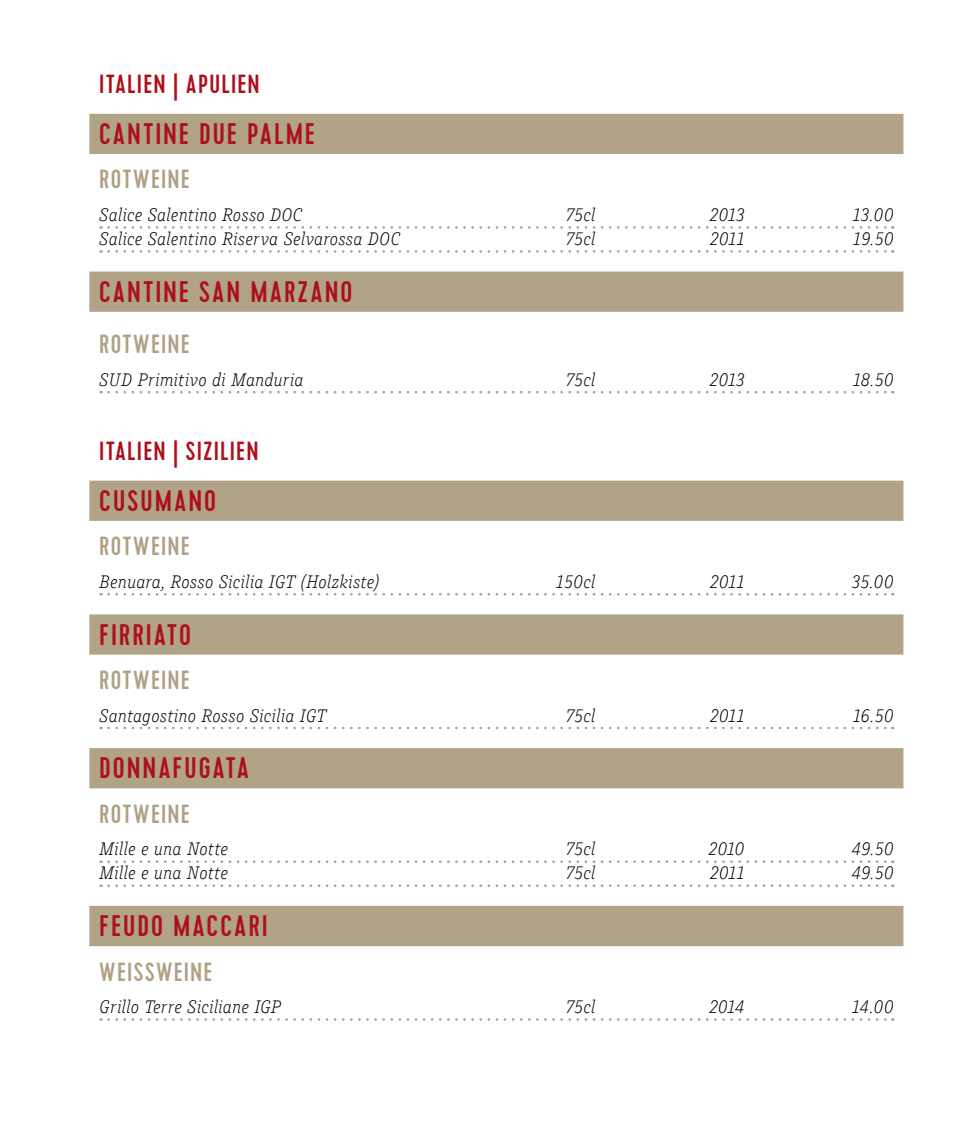
<style>
.page{position:relative;width:968px;height:1141px;background:#fff}
.page>*{position:absolute;margin:0;border:0;box-sizing:border-box;transform-origin:0 0}
.t1{font:500 29.75px "Cervo";letter-spacing:.07em;color:#ad0f1b}
.t2{font:500 26.25px "Cervo";letter-spacing:.05em;color:#afa185}
.t3{font:500 26.25px "Cervo";letter-spacing:.05em;color:#ad0f1b}
.t4{font:italic 300 17.5px "Muriza";letter-spacing:.005em;color:#000}
</style>
<div class="page">
<div style="left:89px;top:114px;width:814px;height:40px;background:#b1a387"></div>
<svg style="left:108px;top:226px;width:785px;height:3px"></svg>
<svg style="left:108px;top:250px;width:785px;height:3px"></svg>
<div style="left:89px;top:272px;width:814px;height:40px;background:#b1a387"></div>
<svg style="left:108px;top:391px;width:785px;height:2px"></svg>
<div style="left:89px;top:481px;width:814px;height:40px;background:#b1a387"></div>
<svg style="left:108px;top:593px;width:785px;height:3px"></svg>
<div style="left:89px;top:614px;width:814px;height:41px;background:#b1a387"></div>
<svg style="left:108px;top:727px;width:785px;height:2px"></svg>
<div style="left:89px;top:748px;width:814px;height:40px;background:#b1a387"></div>
<svg style="left:108px;top:860px;width:785px;height:3px"></svg>
<svg style="left:108px;top:884px;width:785px;height:3px"></svg>
<div style="left:89px;top:906px;width:814px;height:40px;background:#b1a387"></div>
<svg style="left:108px;top:1018px;width:785px;height:3px"></svg>
<h2 class="t3" style="left:99px;top:68px;width:162px">ITALIEN | APULIEN</h2>
<h1 class="t1" style="left:99px;top:116px;width:217px">CANTINE DUE PALME</h1>
<h2 class="t2" style="left:99px;top:164px;width:92px">ROTWEINE</h2>
<p class="t4" style="left:99px;top:204px;width:204px">Salice Salentino Rosso DOC</p>
<p class="t4" style="left:565px;top:204px;width:31px">75cl</p>
<p class="t4" style="left:709px;top:204px;width:36px">2013</p>
<p class="t4" style="left:852px;top:204px;width:42px">13.00</p>
<p class="t4" style="left:99px;top:228px;width:302px">Salice Salentino Riserva Selvarossa DOC</p>
<p class="t4" style="left:565px;top:228px;width:31px">75cl</p>
<p class="t4" style="left:710px;top:228px;width:36px">2011</p>
<p class="t4" style="left:853px;top:228px;width:42px">19.50</p>
<h1 class="t1" style="left:99px;top:274px;width:254px">CANTINE SAN MARZANO</h1>
<h2 class="t2" style="left:99px;top:329px;width:92px">ROTWEINE</h2>
<p class="t4" style="left:99px;top:369px;width:206px">SUD Primitivo di Manduria</p>
<p class="t4" style="left:565px;top:369px;width:31px">75cl</p>
<p class="t4" style="left:709px;top:369px;width:36px">2013</p>
<p class="t4" style="left:853px;top:369px;width:42px">18.50</p>
<h2 class="t3" style="left:99px;top:435px;width:161px">ITALIEN | SIZILIEN</h2>
<h1 class="t1" style="left:99px;top:483px;width:118px">CUSUMANO</h1>
<h2 class="t2" style="left:99px;top:531px;width:92px">ROTWEINE</h2>
<p class="t4" style="left:99px;top:571px;width:281px">Benuara, Rosso Sicilia IGT (Holzkiste)</p>
<p class="t4" style="left:556px;top:571px;width:41px">150cl</p>
<p class="t4" style="left:710px;top:571px;width:36px">2011</p>
<p class="t4" style="left:851px;top:571px;width:43px">35.00</p>
<h1 class="t1" style="left:99px;top:617px;width:93px">FIRRIATO</h1>
<h2 class="t2" style="left:99px;top:665px;width:92px">ROTWEINE</h2>
<p class="t4" style="left:99px;top:704px;width:228px">Santagostino Rosso Sicilia IGT</p>
<p class="t4" style="left:565px;top:704px;width:31px">75cl</p>
<p class="t4" style="left:710px;top:704px;width:36px">2011</p>
<p class="t4" style="left:853px;top:704px;width:42px">16.50</p>
<h1 class="t1" style="left:99px;top:751px;width:151px">DONNAFUGATA</h1>
<h2 class="t2" style="left:99px;top:798px;width:92px">ROTWEINE</h2>
<p class="t4" style="left:99px;top:838px;width:130px">Mille e una Notte</p>
<p class="t4" style="left:565px;top:838px;width:31px">75cl</p>
<p class="t4" style="left:708px;top:838px;width:37px">2010</p>
<p class="t4" style="left:851px;top:838px;width:43px">49.50</p>
<p class="t4" style="left:99px;top:862px;width:130px">Mille e una Notte</p>
<p class="t4" style="left:565px;top:862px;width:31px">75cl</p>
<p class="t4" style="left:710px;top:862px;width:36px">2011</p>
<p class="t4" style="left:851px;top:862px;width:43px">49.50</p>
<h1 class="t1" style="left:99px;top:908px;width:170px">FEUDO MACCARI</h1>
<h2 class="t2" style="left:99px;top:956px;width:115px">WEISSWEINE</h2>
<p class="t4" style="left:99px;top:996px;width:183px">Grillo Terre Siciliane IGP</p>
<p class="t4" style="left:565px;top:996px;width:31px">75cl</p>
<p class="t4" style="left:709px;top:996px;width:37px">2014</p>
<p class="t4" style="left:852px;top:996px;width:43px">14.00</p>
</div>
